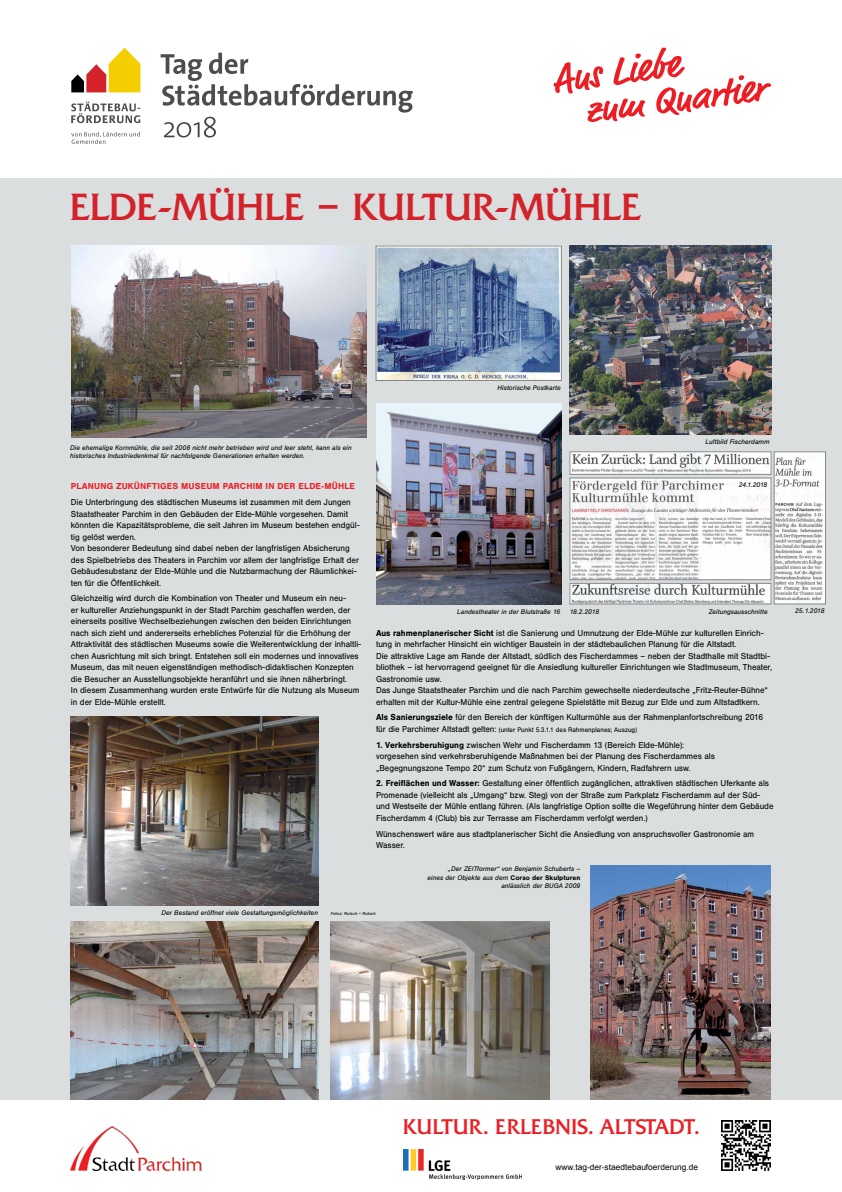
<style>
.page{position:relative;width:842px;height:1192px;background:#fff}
.page>*{position:absolute;margin:0;border:0;box-sizing:border-box;transform-origin:0 0}
.t1{font:36.5px "Quadrat Serial";letter-spacing:.02em;color:#d3222a}
.t2{font:20.5px "Quadrat Serial";letter-spacing:.025em;color:#ed1d24}
.t3{font:9px/11.5px "Sans CE Regular";letter-spacing:-.005em;color:#000;scale:.95 1}
.t4{font:9px "Sans CE Bold";letter-spacing:.06em;color:#ed1d24}
.t5{font:8.35px "Arial";color:#000}
.t6{font:7px/8.4px "Sans CE Italic";color:#000}
.t7{font:7px "Sans CE Regular";letter-spacing:-.005em;color:#000;scale:.95 1}
.t8{font:4.5px "Sans CE Italic";letter-spacing:.02em;color:#000}
.s1{font-family:"Sans CE Bold"}
.s2{font-size:9px}
</style>
<div class="page">
<svg style="left:71px;top:48px;width:69px;height:44px"></svg>
<svg style="left:71px;top:132px;width:69px;height:12px"></svg>
<svg style="left:71px;top:101px;width:69px;height:22px"></svg>
<div style="left:0;top:179px;width:842px;height:921px;background:#dadedf"></div>
<img style="left:70px;top:1126px;width:131px;height:45px">
<img style="left:403px;top:1149px;width:118px;height:31px">
<img style="left:721px;top:1120px;width:50px;height:50px">
<svg style="left:554px;top:48px;width:217px;height:74px"></svg>
<svg style="left:161px;top:53px;width:252px;height:85px"></svg>
<img style="left:776px;top:454px;width:48px;height:148px">
<div style="left:774px;top:452px;width:52px;height:152px;border:1px solid #848688"></div>
<img style="left:572px;top:454px;width:197px;height:18px">
<img style="left:572px;top:585px;width:197px;height:17px">
<div style="left:570px;top:583px;width:201px;height:21px;border:1px solid #848688"></div>
<img style="left:572px;top:480px;width:197px;height:98px">
<div style="left:570px;top:478px;width:201px;height:102px;border:1px solid #848688"></div>
<img style="left:590px;top:866px;width:181px;height:234px">
<img style="left:378px;top:248px;width:181px;height:131px">
<div style="left:376px;top:246px;width:185px;height:135px;border:1px solid #848688"></div>
<img style="left:570px;top:246px;width:201px;height:189px">
<img style="left:71px;top:246px;width:295px;height:192px">
<img style="left:376px;top:404px;width:185px;height:200px">
<img style="left:71px;top:922px;width:248px;height:178px">
<img style="left:330px;top:922px;width:219px;height:178px">
<img style="left:71px;top:717px;width:248px;height:189px">
<h1 class="t1" style="left:70px;top:185px;width:333px">ELDE-MÜHLE – KULTUR</h1>
<h1 class="t1" style="left:494px;top:185px;width:128px">-MÜHLE</h1>
<p class="t6" style="left:497px;top:383px;width:65px">Historische Postkarte</p>
<p class="t6" style="left:70px;top:443px;width:283px">Die ehemalige Kornmühle, die seit 2008 nicht mehr betrieben wird und leer steht, kann als ein historisches Industriedenkmal für nachfolgende Generationen erhalten werden.</p>
<p class="t4" style="left:71px;top:481px;width:286px">Planung zukünftiges Museum Parchim in der Elde-Mühle</p>
<p class="t3" style="left:71px;top:496px;width:305px">Die Unterbringung des städtischen Museums ist zusammen mit dem Jungen Staatstheater Parchim in den Gebäuden der Elde-Mühle vorgesehen. Damit könnten die Kapazitätsprobleme, die seit Jahren im Museum bestehen endgül&shy;tig gelöst werden.<br>Von besonderer Bedeutung sind dabei neben der langfristigen Absicherung des Spielbetriebs des Theaters in Parchim vor allem der langfristige Erhalt der Gebäudesubstanz der Elde-Mühle und die Nutzbarmachung der Räumlichkei&shy;ten für die Öffentlichkeit.</p>
<p class="t3" style="left:71px;top:593px;width:307px">Gleichzeitig wird durch die Kombination von Theater und Museum ein neu-<br>er kultureller Anziehungspunkt in der Stadt Parchim geschaffen werden, der einerseits positive Wechselbeziehungen zwischen den beiden Einrichtungen nach sich zieht und andererseits erhebliches Potenzial für die Erhöhung der Attraktivität des städtischen Museums sowie die Weiterentwicklung der inhaltli&shy;chen Ausrichtung mit sich bringt. Entstehen soll ein modernes und innovatives Museum, das mit neuen eigenständigen methodisch-didaktischen Konzepten die Besucher an Ausstellungsobjekte heranführt und sie ihnen näherbringt.<br>In diesem Zusammenhang wurden erste Entwürfe für die Nutzung als Museum in der Elde-Mühle erstellt.</p>
<p class="t6" style="left:705px;top:437px;width:66px">Luftbild Fischerdamm</p>
<p class="t6" style="left:739px;top:480px;width:30px">24.1.2018</p>
<p class="t6" style="left:457px;top:607px;width:105px">Landestheater in der Blutstraße 16</p>
<p class="t6" style="left:570px;top:607px;width:31px">18.2.2018</p>
<p class="t6" style="left:709px;top:607px;width:61px">Zeitungsausschnitte</p>
<p class="t6" style="left:795px;top:607px;width:31px">25.1.2018</p>
<p class="t3" style="left:376px;top:627px;width:418px"><span class="s1">Aus rahmenplanerischer Sicht</span> ist die Sanierung und Umnutzung der Elde-Mühle zur kulturellen Einrich&shy;tung in mehrfacher Hinsicht ein wichtiger Baustein in der städtebaulichen Planung für die Altstadt.<br>Die attraktive Lage am Rande der Altstadt, südlich des Fischerdammes – neben der Stadthalle mit Stadtbi&shy;bliothek – ist hervorragend geeignet für die Ansiedlung kultureller Einrichtungen wie Stadtmuseum, Theater, Gastronomie usw.<br>Das Junge Staatstheater Parchim und die nach Parchim gewechselte niederdeutsche „Fritz-Reuter-Bühne“ erhalten mit der Kultur-Mühle eine zentral gelegene Spielstätte mit Bezug zur Elde und zum Altstadtkern.</p>
<p class="t3" style="left:376px;top:712px;width:409px"><span class="s1">Als Sanierungsziele</span> für den Bereich der künftigen Kulturmühle aus der Rahmenplanfortschreibung 2016</p>
<p class="t7" style="left:376px;top:726px;width:276px"><span class="s2">für die Parchimer Altstadt gelten:</span> (unter Punkt 5.3.1.1 des Rahmenplanes; Auszug)</p>
<p class="t3" style="left:376px;top:739px;width:358px"><span class="s1">1. Verkehrsberuhigung</span> zwischen Wehr und Fischerdamm 13 (Bereich Elde-Mühle): vorgesehen sind verkehrsberuhigende Maßnahmen bei der Planung des Fischerdammes als „Begegnungszone Tempo 20“ zum Schutz von Fußgängern, Kindern, Radfahrern usw.</p>
<p class="t3" style="left:376px;top:778px;width:420px"><span class="s1">2. Freiflächen und Wasser:</span> Gestaltung einer öffentlich zugänglichen, attraktiven städtischen Uferkante als Promenade (vielleicht als „Umgang“ bzw. Steg) von der Straße zum Parkplatz Fischerdamm auf der Süd&shy;und Westseite der Mühle entlang führen. (Als langfristige Option sollte die Wegeführung hinter dem Gebäude Fischerdamm 4 (Club) bis zur Terrasse am Fischerdamm verfolgt werden.)</p>
<p class="t3" style="left:376px;top:828px;width:400px">Wünschenswert wäre aus stadtplanerischer Sicht die Ansiedlung von anspruchsvoller Gastronomie am<br>Wasser.</p>
<p class="t6" style="left:427px;top:865px;width:155px;text-align:right">„Der ZEITformer“ von Benjamin Schuberts –<br>eines der Objekte aus dem <span class="s1">Corso der Skulpturen </span>anlässlich der BUGA 2009</p>
<p class="t6" style="left:161px;top:909px;width:158px">Der Bestand eröffnet viele Gestaltungsmöglichkeiten</p>
<p class="t8" style="left:331px;top:911px;width:47px">Fotos: Rutsch + Rutsch</p>
<h2 class="t2" style="left:403px;top:1115px;width:297px">KULTUR. ERLEBNIS. ALTSTADT.</h2>
<p class="t5" style="left:555px;top:1161px;width:144px">www.tag-der-staedtebaufoerderung.de</p>
</div>
